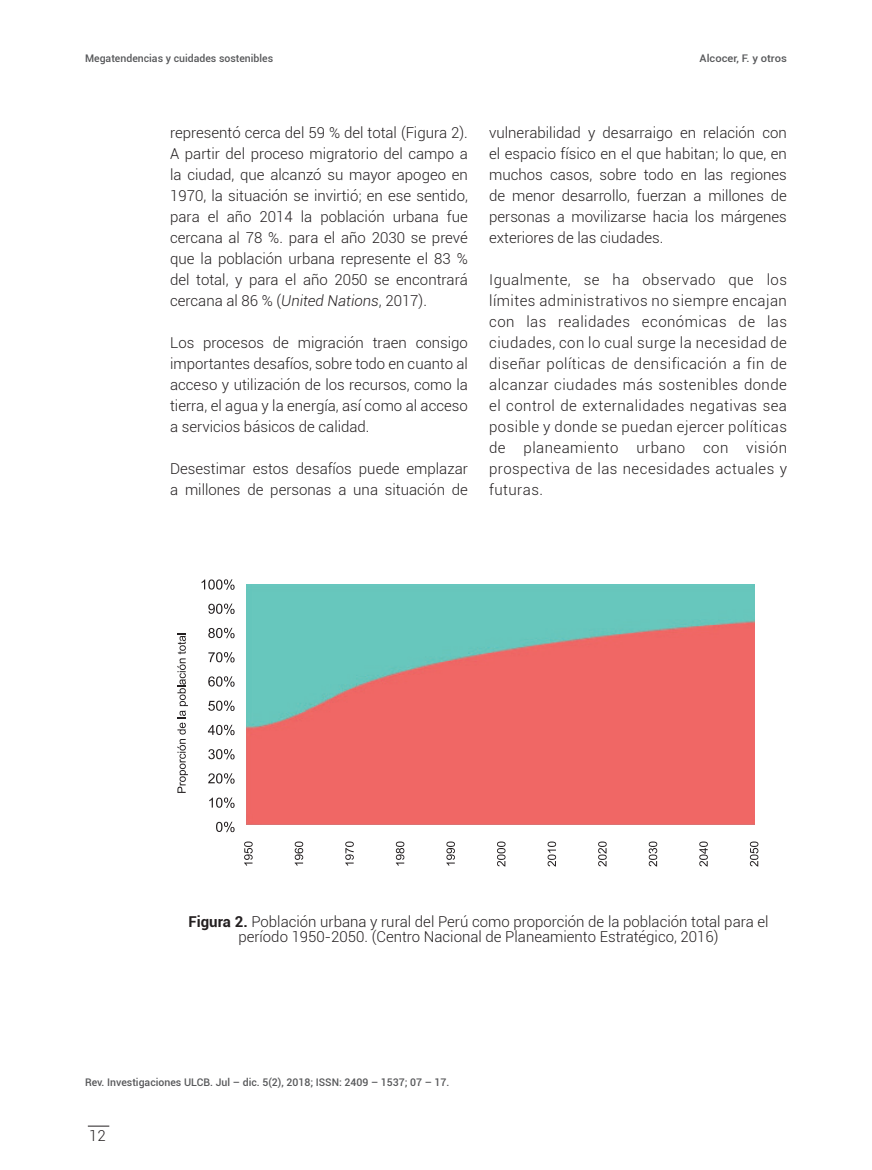
<style>
.page{position:relative;width:872px;height:1170px;background:#fff}
.page>*{position:absolute;margin:0;border:0;box-sizing:border-box;transform-origin:0 0}
.t1{font:300 15px/21px "Roboto";color:#231f20;text-align:justify}
.t2{font:500 10.5px "Roboto";color:#57585a}
.t3{font:500 10.5px "Roboto";color:#57585a;scale:1.06 1}
.s1{font-style:italic}
.s2{font-weight:700}
</style>
<div class="page">
<svg style="left:88px;top:1125px;width:21px;height:1px"></svg>
<svg style="left:177px;top:633px;width:11px;height:159px"></svg>
<svg style="left:201px;top:579px;width:34px;height:10px"></svg>
<svg style="left:208px;top:603px;width:27px;height:11px"></svg>
<svg style="left:208px;top:627px;width:27px;height:11px"></svg>
<svg style="left:208px;top:652px;width:27px;height:10px"></svg>
<svg style="left:208px;top:676px;width:27px;height:10px"></svg>
<svg style="left:208px;top:700px;width:27px;height:11px"></svg>
<svg style="left:208px;top:724px;width:27px;height:11px"></svg>
<svg style="left:208px;top:749px;width:27px;height:10px"></svg>
<svg style="left:208px;top:773px;width:27px;height:10px"></svg>
<svg style="left:209px;top:797px;width:26px;height:10px"></svg>
<svg style="left:216px;top:821px;width:19px;height:11px"></svg>
<svg style="left:244px;top:841px;width:9px;height:24px"></svg>
<svg style="left:295px;top:841px;width:8px;height:24px"></svg>
<svg style="left:345px;top:841px;width:9px;height:24px"></svg>
<svg style="left:396px;top:841px;width:8px;height:24px"></svg>
<svg style="left:446px;top:841px;width:9px;height:24px"></svg>
<svg style="left:497px;top:841px;width:8px;height:25px"></svg>
<svg style="left:547px;top:841px;width:9px;height:25px"></svg>
<svg style="left:598px;top:841px;width:8px;height:25px"></svg>
<svg style="left:648px;top:841px;width:9px;height:25px"></svg>
<svg style="left:699px;top:841px;width:9px;height:25px"></svg>
<svg style="left:750px;top:841px;width:8px;height:25px"></svg>
<img style="left:247px;top:584px;width:508px;height:240px">
<p class="t2" style="left:85px;top:51px;width:190px">Megatendencias y cuidades sostenibles</p>
<p class="t3" style="left:699px;top:51px;width:84px">Alcocer, F. y otros</p>
<p class="t1" style="left:170px;top:122px;width:299px">representó cerca del 59 % del total (Figura 2).<br>A partir del proceso migratorio del campo a la ciudad, que alcanzó su mayor apogeo en 1970, la situación se invirtió; en ese sentido, para el año 2014 la población urbana fue cercana al 78 %. para el año 2030 se prevé que la población urbana represente el 83 % del total, y para el año 2050 se encontrará cercana al 86 % (<span class="s1">United Nations</span>, 2017).</p>
<p class="t1" style="left:170px;top:332px;width:299px">Los procesos de migración traen consigo importantes desafíos, sobre todo en cuanto al acceso y utilización de los recursos, como la tierra, el agua y la energía, así como al acceso a servicios básicos de calidad.</p>
<p class="t1" style="left:170px;top:458px;width:299px">Desestimar estos desafíos puede emplazar a millones de personas a una situación de</p>
<p class="t1" style="left:489px;top:122px;width:299px">vulnerabilidad y desarraigo en relación con el espacio físico en el que habitan; lo que, en muchos casos, sobre todo en las regiones de menor desarrollo, fuerzan a millones de personas a movilizarse hacia los márgenes exteriores de las ciudades.</p>
<p class="t1" style="left:489px;top:269px;width:299px">Igualmente, se ha observado que los límites administrativos no siempre encajan con las realidades económicas de las ciudades, con lo cual surge la necesidad de diseñar políticas de densificación a fin de alcanzar ciudades más sostenibles donde el control de externalidades negativas sea posible y donde se puedan ejercer políticas de planeamiento urbano con visión prospectiva de las necesidades actuales y futuras.</p>
<p class="t1" style="left:188px;top:913px;width:582px;line-height:15px;text-align:center"><span class="s2">Figura 2.</span> Población urbana y rural del Perú como proporción de la población total para el período 1950-2050. (Centro Nacional de Planeamiento Estratégico, 2016)</p>
<p class="t2" style="left:85px;top:1075px;width:366px">Rev. Investigaciones ULCB. Jul – dic. 5(2), 2018; ISSN: 2409 – 1537; 07 – 17.</p>
<p class="t1" style="left:89px;top:1124px;width:18px">12</p>
</div>
